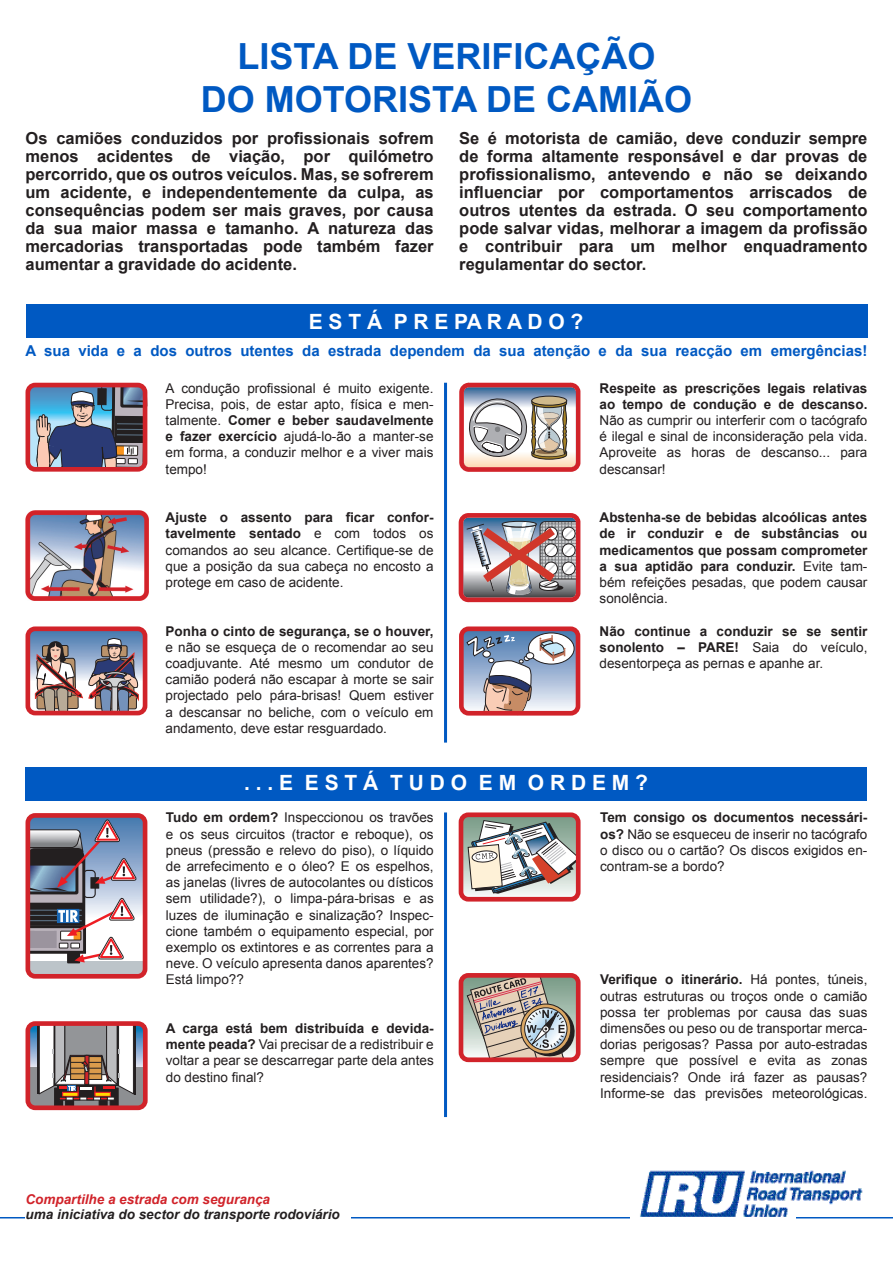
<style>
.page{position:relative;width:893px;height:1263px;background:#fff}
.page>*{position:absolute;margin:0;border:0;box-sizing:border-box;transform-origin:0 0}
.t1{font:700 36px/43.2px "Arial";color:#0059c2;text-align:center}
.t2{font:700 21px "Arial";color:#fff}
.t3{font:700 16.5px/18px "Arial";color:#231f20;text-align:justify}
.t4{font:700 15px "Arial";color:#0059c2}
.t5{font:13.5px/16.2px "Arial";color:#231f20;text-align:justify}
.t6{font:700 13.5px/16.2px "Arial";color:#231f20;text-align:justify}
.t7{font:italic 700 13.5px "Arial";color:#231f20}
.t8{font:italic 700 13.5px "Arial";color:#d1232a}
.s1{font-weight:700}
.s2{font-weight:400}
</style>
<div class="page">
<div style="left:26px;top:768px;width:841px;height:33px;background:#0059c2"></div>
<div style="left:26px;top:305px;width:842px;height:33px;background:#0059c2"></div>
<hr style="left:444px;top:383px;width:3px;height:360px;background:#0059c2">
<hr style="left:444px;top:812px;width:3px;height:305px;background:#0059c2">
<svg style="left:30px;top:383px;width:117px;height:83px;background:#647993"></svg>
<div style="left:26px;top:383px;width:121px;height:89px;border:5px solid #d1232a;border-radius:7px"></div>
<svg style="left:26px;top:632px;width:115px;height:79px;background:#8f8d98"></svg>
<div style="left:26px;top:626px;width:121px;height:89px;border:5px solid #d1232a;border-radius:7px"></div>
<svg style="left:463px;top:632px;width:113px;height:84px"></svg>
<div style="left:459px;top:626px;width:121px;height:89px;border:5px solid #d1232a;border-radius:7px"></div>
<div style="left:28px;top:961px;width:116px;height:13px;background:#bcc4c9"></div>
<div style="left:67px;top:934px;width:13px;height:29px;border:1px solid #231f20"></div>
<div style="left:26px;top:813px;width:121px;height:165px;border:5px solid #d1232a;border-radius:7px"></div>
<svg style="left:26px;top:816px;width:119px;height:146px"></svg>
<svg style="left:459px;top:513px;width:121px;height:89px;background:#b0878b"></svg>
<svg style="left:459px;top:383px;width:121px;height:89px"></svg>
<div style="left:532px;top:396px;width:35px;height:9px;background:#d1ba8b;border-radius:50%"></div>
<div style="left:531px;top:396px;width:36px;height:10px;border:1px solid #231f20;border-radius:50%"></div>
<div style="left:29px;top:1066px;width:116px;height:41px;background:#8d8f92"></div>
<svg style="left:32px;top:1027px;width:110px;height:39px"></svg>
<div style="left:110px;top:1088px;width:8px;height:20px;background:#231f20"></div>
<div style="left:110px;top:1087px;width:9px;height:21px;border:1px solid #231f20"></div>
<div style="left:99px;top:1088px;width:8px;height:20px;background:#231f20"></div>
<div style="left:99px;top:1087px;width:9px;height:21px;border:1px solid #231f20"></div>
<div style="left:66px;top:1088px;width:8px;height:20px;background:#231f20"></div>
<div style="left:65px;top:1087px;width:9px;height:21px;border:1px solid #231f20"></div>
<div style="left:55px;top:1088px;width:8px;height:20px;background:#231f20"></div>
<div style="left:54px;top:1087px;width:9px;height:21px;border:1px solid #231f20"></div>
<hr style="left:37px;top:1023px;width:2px;height:71px;background:#231f20">
<hr style="left:134px;top:1023px;width:2px;height:71px;background:#231f20">
<div style="left:26px;top:1021px;width:122px;height:89px;border:5px solid #d1232a;border-radius:7px"></div>
<svg style="left:38px;top:1023px;width:96px;height:77px"></svg>
<svg style="left:465px;top:818px;width:115px;height:81px"></svg>
<div style="left:459px;top:812px;width:121px;height:89px;border:5px solid #d1232a;border-radius:7px"></div>
<div style="left:459px;top:973px;width:121px;height:89px;border:5px solid #d1232a;border-radius:7px"></div>
<svg style="left:460px;top:974px;width:119px;height:88px;background:#b0958d"></svg>
<hr style="left:0;top:1217px;width:893px;height:1px;background:#0059c2">
<div style="left:630px;top:1212px;width:166px;height:12px;background:#fff"></div>
<img style="left:640px;top:1170px;width:223px;height:46px">
<div style="left:26px;top:1209px;width:325px;height:18px;background:#fff"></div>
<img style="left:26px;top:510px;width:122px;height:90px">
<h1 class="t1" style="left:201px;top:36px;width:493px">LISTA DE VERIFICAÇÃO<br>DO MOTORISTA DE CAMIÃO</h1>
<p class="t3" style="left:26px;top:130px;width:410px">Os camiões conduzidos por profissionais sofrem menos acidentes de viação, por quilómetro percorrido, que os outros veículos. Mas, se sofrerem um acidente, e independentemente da culpa, as consequências podem ser mais graves, por causa da sua maior massa e tamanho. A natureza das mercadorias transportadas pode também fazer aumentar a gravidade do acidente.</p>
<p class="t3" style="left:459px;top:130px;width:410px">Se é motorista de camião, deve conduzir sempre de forma altamente responsável e dar provas de profissionalismo, antevendo e não se deixando influenciar por comportamentos arriscados de outros utentes da estrada. O seu comportamento pode salvar vidas, melhorar a imagem da profissão e contribuir para um melhor enquadramento regulamentar do sector.</p>
<h2 class="t2" style="left:309px;top:307px;width:276px">E S T Á P R E PA R A D O ?</h2>
<p class="t4" style="left:26px;top:341px;width:843px">A sua vida e a dos outros utentes da estrada dependem da sua atenção e da sua reacção em emergências!</p>
<p class="t5" style="left:166px;top:380px;width:269px">A condução profissional é muito exigente.<br>Precisa, pois, de estar apto, física e men&shy;talmente. <span class="s1">Comer e beber saudavelmente e fazer exercício</span> ajudá-lo-ão a manter-se em forma, a conduzir melhor e a viver mais tempo!</p>
<p class="t5" style="left:166px;top:509px;width:269px"><span class="s1">Ajuste o assento para ficar confor&shy;tavelmente sentado</span> e com todos os comandos ao seu alcance. Certifique-se de que a posição da sua cabeça no encosto a protege em caso de acidente.</p>
<p class="t6" style="left:166px;top:623px;width:269px">Ponha o cinto de segurança, se o houver,</p>
<p class="t5" style="left:166px;top:639px;width:269px">e não se esqueça de o recomendar ao seu coadjuvante. Até mesmo um condutor de camião poderá não escapar à morte se sair projectado pelo pára-brisas! Quem estiver a descansar no beliche, com o veículo em andamento, deve estar resguardado.</p>
<p class="t6" style="left:600px;top:380px;width:269px">Respeite as prescrições legais relativas ao tempo de condução e de descanso.</p>
<p class="t5" style="left:600px;top:412px;width:269px">Não as cumprir ou interferir com o tacógrafo é ilegal e sinal de inconsideração pela vida.<br>Aproveite as horas de descanso... para descansar!</p>
<p class="t6" style="left:600px;top:510px;width:269px">Abstenha-se de bebidas alcoólicas antes de ir conduzir e de substâncias ou medicamentos que possam comprometer a sua aptidão para conduzir. <span class="s2">Evite tam&shy;bém refeições pesadas, que podem causar sonolência.</span></p>
<p class="t6" style="left:600px;top:623px;width:269px">Não continue a conduzir se se sentir sonolento – PARE! <span class="s2">Saia do veículo, desentorpeça as pernas e apanhe ar.</span></p>
<h2 class="t2" style="left:244px;top:769px;width:405px">. . . E E S T Á T U D O E M O R D E M ?</h2>
<p class="t5" style="left:166px;top:810px;width:269px"><span class="s1">Tudo em ordem?</span> Inspeccionou os travões e os seus circuitos (tractor e reboque), os pneus (pressão e relevo do piso), o líquido de arrefecimento e o óleo? E os espelhos, as janelas (livres de autocolantes ou dísticos sem utilidade?), o limpa-pára-brisas e as luzes de iluminação e sinalização? Inspec&shy;cione também o equipamento especial, por exemplo os extintores e as correntes para a neve. O veículo apresenta danos aparentes?<br>Está limpo??</p>
<p class="t5" style="left:166px;top:1020px;width:269px"><span class="s1">A carga está bem distribuída e devida&shy;mente peada?</span> Vai precisar de a redistribuir e voltar a pear se descarregar parte dela antes do destino final?</p>
<p class="t8" style="left:26px;top:1190px;width:246px">Compartilhe a estrada com segurança</p>
<p class="t7" style="left:26px;top:1205px;width:316px">uma iniciativa do sector do transporte rodoviário</p>
<p class="t5" style="left:600px;top:810px;width:269px"><span class="s1">Tem consigo os documentos necessári&shy;os?</span> Não se esqueceu de inserir no tacógrafo o disco ou o cartão? Os discos exigidos en&shy;contram-se a bordo?</p>
<p class="t5" style="left:600px;top:972px;width:269px"><span class="s1">Verifique o itinerário.</span> Há pontes, túneis, outras estruturas ou troços onde o camião possa ter problemas por causa das suas dimensões ou peso ou de transportar merca&shy;dorias perigosas? Passa por auto-estradas sempre que possível e evita as zonas residenciais? Onde irá fazer as pausas?<br>Informe-se das previsões meteorológicas.</p>
</div>
